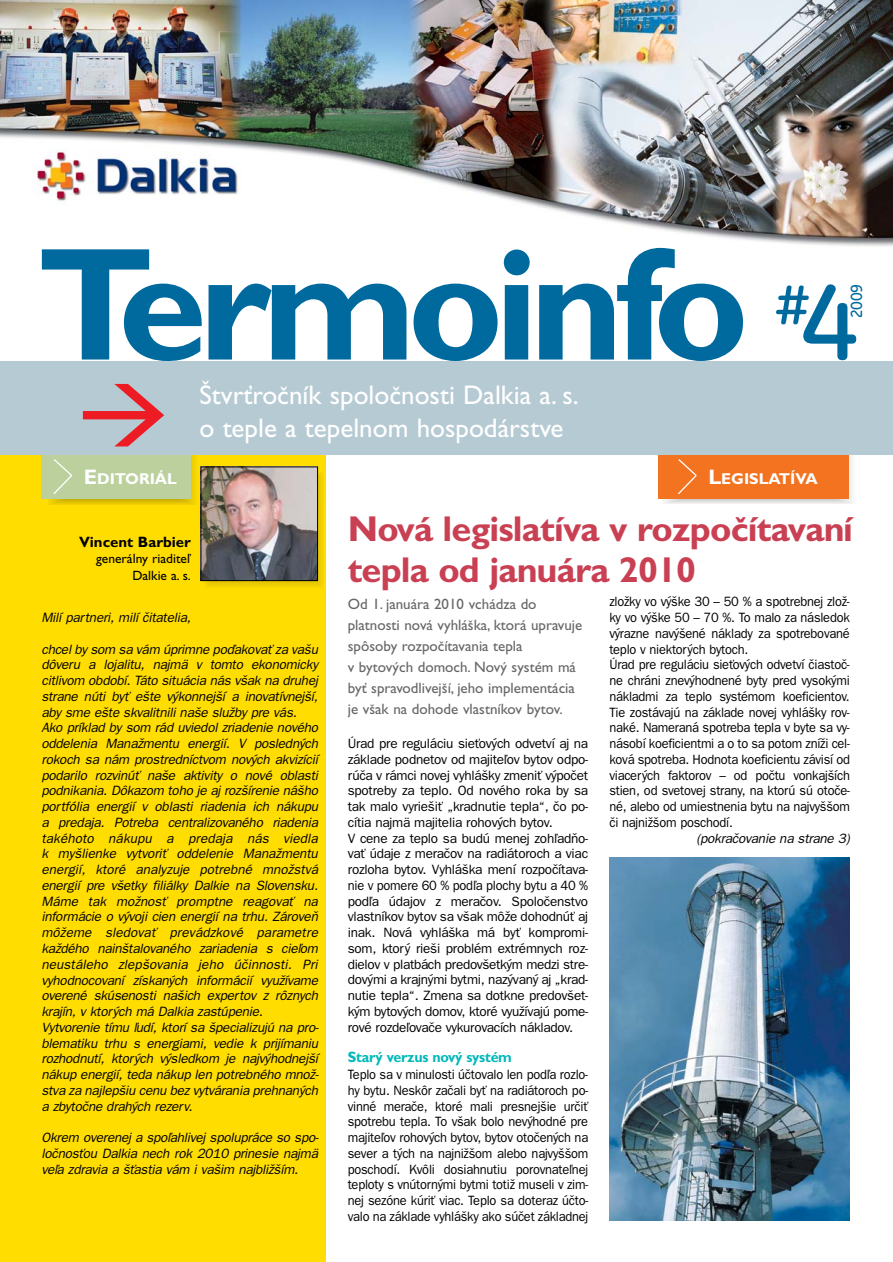
<style>
.page{position:relative;width:893px;height:1262px;background:#fff}
.page>*{position:absolute;margin:0;border:0;box-sizing:border-box;transform-origin:0 0}
.t1{font:700 161.55px "Gill Sans CE";letter-spacing:-.055em;color:#006a9e}
.t2{font:700 36px/40.7px "Gill Sans CE";letter-spacing:-.02em;color:#c94053}
.t3{font:27px/32.4px "Gill Sans CE";color:#fff}
.t4{font:500 16.5px "GE Inspira CE";color:#006a9e}
.t5{font:700 15.75px "Gill Sans CE";color:#fff}
.t6{font:15px/21px "Gill Sans CE";color:#666}
.t7{font:700 15px "Gill Sans CE";letter-spacing:-.015em;color:#00b8ba;scale:.95 1}
.t8{font:700 15px "Gill Sans CE";color:#000}
.t9{font:italic 13.5px/15.8px "Franklin Gothic CE";letter-spacing:-.02em;color:#000}
.t10{font:13.5px/15.8px "Franklin Gothic CE";letter-spacing:-.02em;color:#000;text-align:justify;scale:.95 1}
.t11{font:13.5px/15.8px "Franklin Gothic CE";letter-spacing:-.02em;color:#000}
.t12{font:13.5px/16.2px "Gill Sans CE";color:#000;text-align:right}
.s1{font-family:"GE Inspira CE";font-weight:500;font-size:109.5px}
.s2{font-size:21px}
</style>
<div class="page">
<div style="left:0;top:455px;width:325px;height:806px;background:#fd0"></div>
<svg style="left:48px;top:455px;width:147px;height:49px"></svg>
<svg style="left:205px;top:471px;width:118px;height:115px"></svg>
<svg style="left:662px;top:455px;width:190px;height:48px"></svg>
<img style="left:0;top:0;width:892px;height:247px">
<div style="left:41px;top:442px;width:150px;height:56px;background:#bcd09e"></div>
<svg style="left:53px;top:459px;width:19px;height:35px"></svg>
<div style="left:658px;top:442px;width:191px;height:56px;background:#f37321"></div>
<svg style="left:678px;top:459px;width:19px;height:36px"></svg>
<div style="left:0;top:361px;width:892px;height:94px;background:#b6cad3"></div>
<img style="left:202px;top:468px;width:114px;height:111px">
<div style="left:200px;top:466px;width:118px;height:115px;border:1px solid #000"></div>
<img style="left:609px;top:857px;width:240px;height:363px">
<h1 class="t1" style="left:37px;top:245px;width:822px">Termoinfo <span class="s1">4</span><sup>#</sup></h1>
<h3 class="t3" style="left:199px;top:381px;width:381px">·tvrÈroãník spoloãnosti Dalkia a. s. o teple a tepelnom hospodárstve</h3>
<p class="t4" style="left:850px;top:318px;width:36px;rotate:-90deg">2009</p>
<p class="t5" style="left:84px;top:473px;width:95px"><span class="s2">E</span>DITORIÁL</p>
<p class="t5" style="left:708px;top:473px;width:111px"><span class="s2">L</span>EGISLATÍVA</p>
<p class="t8" style="left:79px;top:536px;width:113px">Vincent Barbier</p>
<p class="t12" style="left:96px;top:552px;width:96px">generálny riaditeº<br>Dalkie a. s.</p>
<p class="t9" style="left:41px;top:611px;width:151px">Milí partneri, milí ãitatelia,</p>
<p class="t9" style="left:41px;top:642px;width:279px">chcel by som sa vám úprimne poìakovaÈ za va‰u dôveru a lojalitu, najmä v tomto ekonomicky citlivom období. Táto situácia nás v‰ak na druhej strane núti byÈ e‰te v˘konnej‰í a inovatívnej‰í, aby sme e‰te skvalitnili na‰e sluÏby pre vás.<br>Ako príklad by som rád uviedol zriadenie nového oddelenia ManaÏmentu energií. V posledn˘ch rokoch sa nám prostredníctvom nov˘ch akvizícií podarilo rozvinúÈ na‰e aktivity o nové oblasti podnikania. Dôkazom toho je aj roz‰írenie ná‰ho portfólia energií v oblasti riadenia ich nákupu a predaja. Potreba centralizovaného riadenia takéhoto nákupu a predaja nás viedla k my‰lienke vytvoriÈ oddelenie ManaÏmentu energií, ktoré analyzuje potrebné mnoÏstvá energií pre v‰etky filiálky Dalkie na Slovensku.<br>Máme tak moÏnosÈ promptne reagovaÈ na informácie o v˘voji cien energií na trhu. ZároveÀ môÏeme sledovaÈ prevádzkové parametre kaÏdého nain‰talovaného zariadenia s cieºom neustáleho zlep‰ovania jeho úãinnosti. Pri vyhodnocovaní získan˘ch informácií vyuÏívame overené skúsenosti na‰ich expertov z rôznych krajín, v ktor˘ch má Dalkia zastúpenie.<br>Vytvorenie tímu ºudí, ktorí sa ‰pecializujú na pro&shy;blematiku trhu s energiami, vedie k prijímaniu rozhodnutí, ktor˘ch v˘sledkom je najv˘hodnej‰í nákup energií, teda nákup len potrebného mnoÏ&shy;stva za najlep‰iu cenu bez vytvárania prehnan˘ch a zbytoãne drah˘ch rezerv.</p>
<p class="t9" style="left:41px;top:1130px;width:279px;text-align:justify">Okrem overenej a spoºahlivej spolupráce so spo&shy;loãnosÈou Dalkia nech rok 2010 prinesie najmä veºa zdravia a ‰Èastia vám i va‰im najbliÏ‰ím.</p>
<h2 class="t2" style="left:348px;top:512px;width:506px">Nová legislatíva v rozpoãítavaní tepla od januára 2010</h2>
<p class="t6" style="left:348px;top:594px;width:236px">Od 1. januára 2010 vchádza do platnosti nová vyhlá‰ka, ktorá upravuje spôsoby rozpoãítavania tepla<br>v bytov˘ch domoch. Nov˘ systém má byÈ spravodlivej‰í, jeho implementácia je v‰ak na dohode vlastníkov bytov.</p>
<p class="t11" style="left:348px;top:737px;width:242px">Úrad pre reguláciu sieÈov˘ch odvetví aj na základe podnetov od majiteºov bytov odpo&shy;rúãa v rámci novej vyhlá‰ky zmeniÈ v˘poãet spotreby za teplo. Od nového roka by sa tak malo vyrie‰iÈ „kradnutie tepla“, ão po&shy;cítia najmä majitelia rohov˘ch bytov.<br>V cene za teplo sa budú menej zohºadÀo&shy;vaÈ údaje z meraãov na radiátoroch a viac rozloha bytov. Vyhlá‰ka mení rozpoãítava&shy;nie v pomere 60 % podºa plochy bytu a 40 % podºa údajov z meraãov. Spoloãenstvo vlastníkov bytov sa v‰ak môÏe dohodnúÈ aj inak. Nová vyhlá‰ka má byÈ kompromi&shy;som, ktor˘ rie‰i problém extrémnych roz&shy;dielov v platbách predov‰etk˘m medzi stre&shy;dov˘mi a krajn˘mi bytmi, naz˘van˘ aj „krad&shy;nutie tepla“. Zmena sa dotkne predov‰et&shy;k˘m bytov˘ch domov, ktoré vyuÏívajú pome&shy;rové rozdeºovaãe vykurovacích nákladov.</p>
<p class="t7" style="left:348px;top:1051px;width:174px">Star˘ verzus nov˘ systém</p>
<p class="t10" style="left:348px;top:1067px;width:255px">Teplo sa v minulosti úãtovalo len podºa rozlo&shy;hy bytu. Neskôr zaãali byÈ na radiátoroch po&shy;vinné meraãe, ktoré mali presnej‰ie urãiÈ spotrebu tepla. To v‰ak bolo nev˘hodné pre majiteºov rohov˘ch bytov, bytov otoãen˘ch na sever a t˘ch na najniÏ‰om alebo najvy‰‰om poschodí. Kvôli dosiahnutiu porovnateºnej teploty s vnútorn˘mi bytmi totiÏ museli v zim&shy;nej sezóne kúriÈ viac. Teplo sa doteraz úãto&shy;valo na základe vyhlá‰ky ako súãet základnej</p>
<p class="t10" style="left:609px;top:595px;width:255px;text-align:left">zloÏky vo v˘‰ke 30 – 50 % a spotrebnej zloÏ&shy;ky vo v˘‰ke 50 – 70 %. To malo za následok v˘razne nav˘‰ené náklady za spotrebované teplo v niektor˘ch bytoch.<br>Úrad pre reguláciu sieÈov˘ch odvetví ãiastoã&shy;ne chráni znev˘hodnené byty pred vysok˘mi nákladmi za teplo systémom koeficientov.<br>Tie zostávajú na základe novej vyhlá‰ky rov&shy;naké. Nameraná spotreba tepla v byte sa vy&shy;násobí koeficientmi a o to sa potom zníÏi cel&shy;ková spotreba. Hodnota koeficientu závisí od viacer˘ch faktorov – od poãtu vonkaj‰ích stien, od svetovej strany, na ktorú sú otoãe&shy;né, alebo od umiestnenia bytu na najvy‰‰om ãi najniÏ‰om poschodí.</p>
<p class="t9" style="left:696px;top:831px;width:155px">(pokraãovanie na strane 3)</p>
</div>
